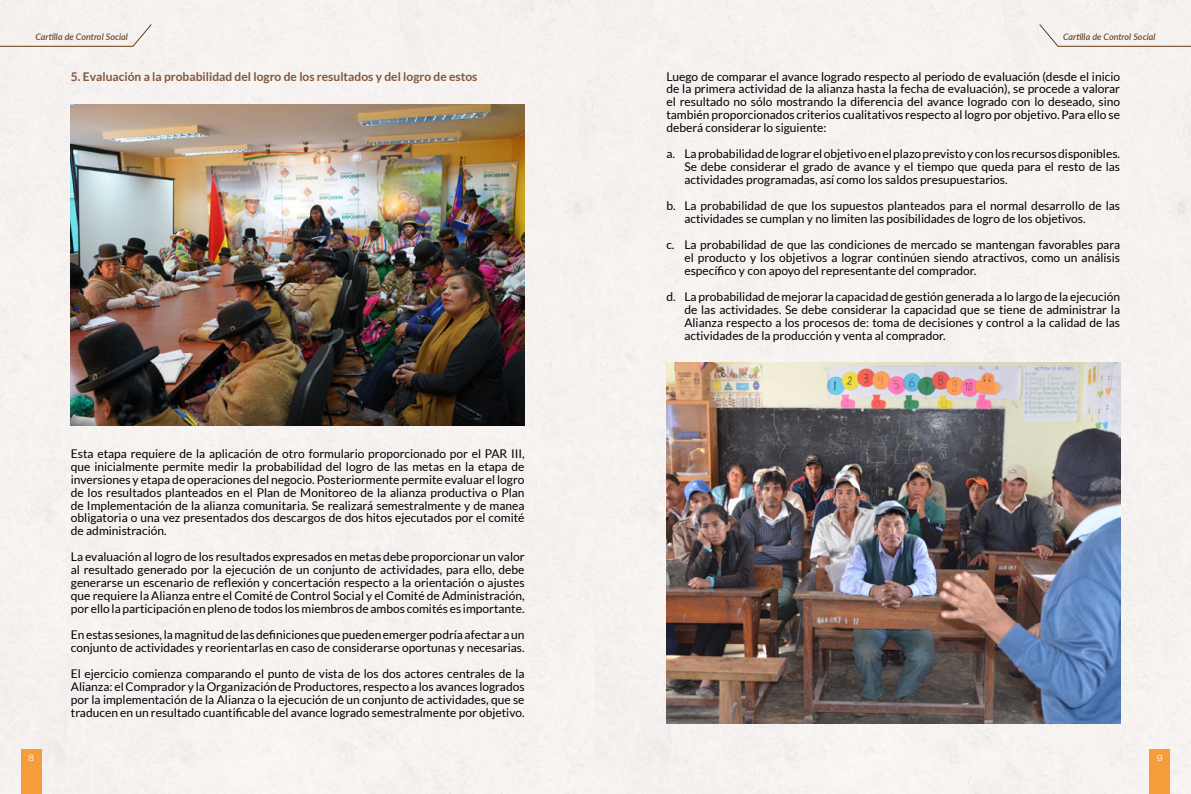
<style>
.page{position:relative;width:1191px;height:794px;background:#f5f2f1}
.page>*{position:absolute;margin:0;border:0;box-sizing:border-box;transform-origin:0 0}
.t1{font:12px/12.9px "Lato";color:#000;text-align:justify}
.t2{font:700 12px "Lato";color:#81563b}
.t3{font:italic 500 9px "Lato";color:#643b14}
.t4{font:300 expanded 9px "Helvetica Neue";color:#fff}
</style>
<div class="page">
<svg style="left:0;top:24px;width:152px;height:23px"></svg>
<svg style="left:1039px;top:24px;width:152px;height:23px"></svg>
<div style="left:1149px;top:749px;width:21px;height:45px;background:#f59c3b"></div>
<div style="left:21px;top:749px;width:21px;height:45px;background:#f59c3b"></div>
<img style="left:666px;top:363px;width:454px;height:360px">
<img style="left:71px;top:105px;width:453px;height:320px">
<p class="t3" style="left:35px;top:30px;width:94px">Cartilla de Control Social</p>
<p class="t3" style="left:1063px;top:30px;width:94px">Cartilla de Control Social</p>
<p class="t2" style="left:71px;top:69px;width:408px">5. Evaluación a la probabilidad del logro de los resultados y del logro de estos</p>
<p class="t1" style="left:71px;top:447px;width:455px">Esta etapa requiere de la aplicación de otro formulario proporcionado por el PAR III, que inicialmente permite medir la probabilidad del logro de las metas en la etapa de inversiones y etapa de operaciones del negocio. Posteriormente permite evaluar el logro de los resultados planteados en el Plan de Monitoreo de la alianza productiva o Plan de Implementación de la alianza comunitaria. Se realizará semestralmente y de manea obligatoria o una vez presentados dos descargos de dos hitos ejecutados por el comité de administración.</p>
<p class="t1" style="left:71px;top:550px;width:455px">La evaluación al logro de los resultados expresados en metas debe proporcionar un valor al resultado generado por la ejecución de un conjunto de actividades, para ello, debe generarse un escenario de reflexión y concertación respecto a la orientación o ajustes que requiere la Alianza entre el Comité de Control Social y el Comité de Administración, por ello la participación en pleno de todos los miembros de ambos comités es importante.</p>
<p class="t1" style="left:71px;top:628px;width:455px">En estas sesiones, la magnitud de las definiciones que pueden emerger podría afectar a un conjunto de actividades y reorientarlas en caso de considerarse oportunas y necesarias.</p>
<p class="t1" style="left:71px;top:667px;width:455px">El ejercicio comienza comparando el punto de vista de los dos actores centrales de la Alianza: el Comprador y la Organización de Productores, respecto a los avances logrados por la implementación de la Alianza o la ejecución de un conjunto de actividades, que se traducen en un resultado cuantificable del avance logrado semestralmente por objetivo.</p>
<p class="t1" style="left:666px;top:70px;width:455px">Luego de comparar el avance logrado respecto al periodo de evaluación (desde el inicio de la primera actividad de la alianza hasta la fecha de evaluación), se procede a valorar el resultado no sólo mostrando la diferencia del avance logrado con lo deseado, sino también proporcionados criterios cualitativos respecto al logro por objetivo. Para ello se deberá considerar lo siguiente:</p>
<p class="t1" style="left:684px;top:147px;width:437px;text-indent:-18px">a. La probabilidad de lograr el objetivo en el plazo previsto y con los recursos disponibles.<br>Se debe considerar el grado de avance y el tiempo que queda para el resto de las actividades programadas, así como los saldos presupuestarios.</p>
<p class="t1" style="left:684px;top:199px;width:437px;text-indent:-18px">b. La probabilidad de que los supuestos planteados para el normal desarrollo de las actividades se cumplan y no limiten las posibilidades de logro de los objetivos.</p>
<p class="t1" style="left:684px;top:238px;width:437px;text-indent:-18px">c. La probabilidad de que las condiciones de mercado se mantengan favorables para el producto y los objetivos a lograr continúen siendo atractivos, como un análisis específico y con apoyo del representante del comprador.</p>
<p class="t1" style="left:684px;top:290px;width:437px;text-indent:-18px">d. La probabilidad de mejorar la capacidad de gestión generada a lo largo de la ejecución de las actividades. Se debe considerar la capacidad que se tiene de administrar la Alianza respecto a los procesos de: toma de decisiones y control a la calidad de las actividades de la producción y venta al comprador.</p>
<p class="t4" style="left:28px;top:753px;width:8px">8</p>
<p class="t4" style="left:1156px;top:753px;width:8px">9</p>
</div>
